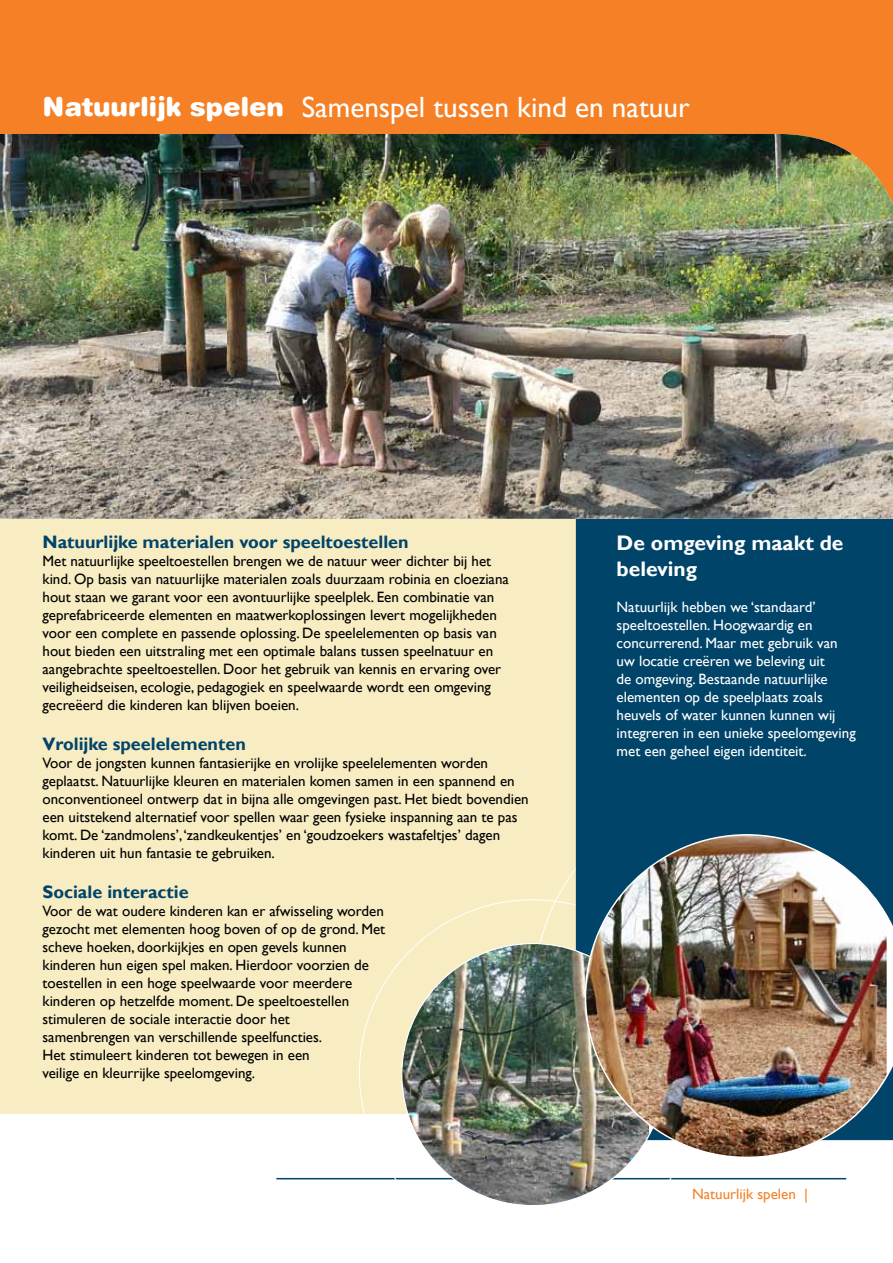
<style>
.page{position:relative;width:893px;height:1263px;background:#fff}
.page>*{position:absolute;margin:0;border:0;box-sizing:border-box;transform-origin:0 0}
.t1{font:29.25px "Gill Sans";color:#fff}
.t2{font:700 21px/25.2px "Gill Sans";color:#fff}
.t3{font:700 18px "Gill Sans";color:#00446a}
.t4{font:15px/18px "Gill Sans";color:#000}
.t5{font:15px/18px "Gill Sans";color:#fff}
.t6{font:15px "Gill Sans";color:#f58025}
.s1{font-family:"Helvetica Rounded";font-weight:900;font-size:26.25px}
</style>
<div class="page">
<div style="left:0;top:0;width:893px;height:251px;background:#f58025"></div>
<div style="left:0;top:519px;width:893px;height:595px;background:#f8ecc2"></div>
<svg style="left:540px;top:782px;width:307px;height:398px"></svg>
<hr style="left:276px;top:1178px;width:570px;height:1px;background:#00446a">
<div style="left:576px;top:519px;width:317px;height:423px;background:#00446a"></div>
<img style="left:401px;top:942px;width:264px;height:263px">
<img style="left:585px;top:834px;width:308px;height:324px">
<img style="left:0;top:134px;width:893px;height:385px">
<h1 class="t1" style="left:43px;top:90px;width:649px"><span class="s1">Natuurlijk spelen</span> Samenspel tussen kind en natuur</h1>
<p class="t3" style="left:43px;top:531px;width:368px">Natuurlijke materialen voor speeltoestellen</p>
<p class="t4" style="left:43px;top:552px;width:468px">Met natuurlijke speeltoestellen brengen we de natuur weer dichter bij het kind. Op basis van natuurlijke materialen zoals duurzaam robinia en cloeziana hout staan we garant voor een avontuurlijke speelplek. Een combinatie van geprefabriceerde elementen en maatwerkoplossingen levert mogelijkheden voor een complete en passende oplossing. De speelelementen op basis van hout bieden een uitstraling met een optimale balans tussen speelnatuur en aangebrachte speeltoestellen. Door het gebruik van kennis en ervaring over veiligheidseisen, ecologie, pedagogiek en speelwaarde wordt een omgeving gecreëerd die kinderen kan blijven boeien.</p>
<p class="t3" style="left:43px;top:733px;width:205px">Vrolijke speelelementen</p>
<p class="t4" style="left:43px;top:754px;width:488px">Voor de jongsten kunnen fantasierijke en vrolijke speelelementen worden geplaatst. Natuurlijke kleuren en materialen komen samen in een spannend en onconventioneel ontwerp dat in bijna alle omgevingen past. Het biedt bovendien een uitstekend alternatief voor spellen waar geen fysieke inspanning aan te pas komt. De ‘zandmolens’, ‘zandkeukentjes’ en ‘goudzoekers wastafeltjes’ dagen kinderen uit hun fantasie te gebruiken.</p>
<p class="t3" style="left:43px;top:880px;width:148px">Sociale interactie</p>
<p class="t4" style="left:43px;top:902px;width:344px">Voor de wat oudere kinderen kan er afwisseling worden gezocht met elementen hoog boven of op de grond. Met scheve hoeken, doorkijkjes en open gevels kunnen kinderen hun eigen spel maken. Hierdoor voorzien de toestellen in een hoge speelwaarde voor meerdere kinderen op hetzelfde moment. De speeltoestellen stimuleren de sociale interactie door het<br>samenbrengen van verschillende speelfuncties.<br>Het stimuleert kinderen tot bewegen in een<br>veilige en kleurrijke speelomgeving.</p>
<h2 class="t2" style="left:617px;top:531px;width:228px">De omgeving maakt de beleving</h2>
<p class="t5" style="left:617px;top:598px;width:241px">Natuurlijk hebben we ‘standaard’ speeltoestellen. Hoogwaardig en concurrerend. Maar met gebruik van uw locatie creëren we beleving uit<br>de omgeving. Bestaande natuurlijke elementen op de speelplaats zoals heuvels of water kunnen kunnen wij integreren in een unieke speelomgeving met een geheel eigen identiteit.</p>
<p class="t6" style="left:692px;top:1185px;width:117px">Natuurlijk spelen |</p>
</div>
